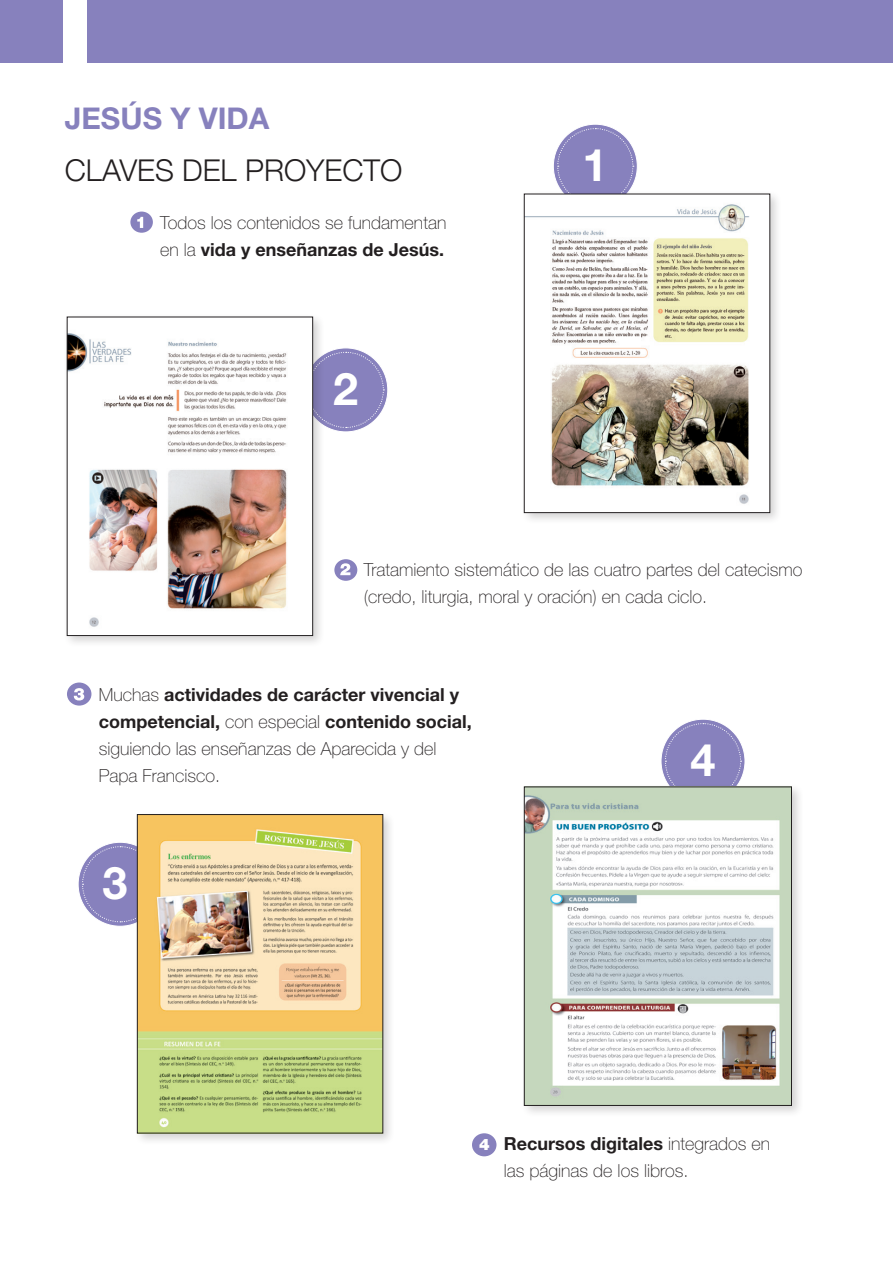
<style>
.page{position:relative;width:893px;height:1263px;background:#fff}
.page>*{position:absolute;margin:0;border:0;box-sizing:border-box;transform-origin:0 0}
.t1{font:700 45px "Helvetica Neue";color:#fff}
.t2{font:300 30px "Helvetica Neue";color:#231f20}
.t3{font:700 30px "Helvetica Neue";color:#8781bd}
.t4{font:100 18px/27px "Helvetica Neue";color:#231f20}
.t5{font:900 15.75px "Helvetica Neue LT Pro";color:#fff}
.s1{font-weight:700}
</style>
<div class="page">
<div style="left:0;top:0;width:893px;height:63px;background:#8781bd"></div>
<div style="left:64px;top:0;width:23px;height:63px;background:#fff"></div>
<div style="left:334px;top:559px;width:23px;height:22px;background:#8781bd;border-radius:50%"></div>
<svg style="left:340px;top:563px;width:10px;height:12px"></svg>
<div style="left:130px;top:212px;width:23px;height:21px;background:#8781bd;border-radius:50%"></div>
<svg style="left:137px;top:217px;width:6px;height:11px"></svg>
<svg style="left:553px;top:124px;width:84px;height:84px"></svg>
<svg style="left:557px;top:128px;width:77px;height:62px;background:#928dc3"></svg>
<svg style="left:304px;top:348px;width:84px;height:84px"></svg>
<svg style="left:325px;top:351px;width:59px;height:77px;background:#928dc3"></svg>
<div style="left:520px;top:190px;width:263px;height:335px;background:#231f20;opacity:.2"></div>
<img style="left:526px;top:196px;width:242px;height:315px">
<div style="left:524px;top:194px;width:246px;height:319px;border:1px solid #231f20"></div>
<div style="left:63px;top:313px;width:262px;height:335px;background:#231f20;opacity:.2"></div>
<img style="left:69px;top:319px;width:242px;height:315px">
<div style="left:67px;top:317px;width:246px;height:319px;border:1px solid #231f20"></div>
<svg style="left:664px;top:722px;width:78px;height:61px;background:#948fc4"></svg>
<svg style="left:78px;top:842px;width:84px;height:84px"></svg>
<svg style="left:82px;top:846px;width:52px;height:77px;background:#938ec3"></svg>
<div style="left:520px;top:783px;width:284px;height:335px;background:#231f20;opacity:.2"></div>
<img style="left:526px;top:789px;width:264px;height:315px">
<div style="left:524px;top:787px;width:268px;height:319px;border:1px solid #231f20"></div>
<div style="left:134px;top:811px;width:262px;height:335px;background:#231f20;opacity:.2"></div>
<img style="left:139px;top:816px;width:242px;height:315px">
<div style="left:137px;top:814px;width:246px;height:319px;border:1px solid #231f20"></div>
<div style="left:472px;top:1133px;width:24px;height:23px;background:#8781bd;border-radius:50%"></div>
<div style="left:67px;top:682px;width:24px;height:24px;background:#8781bd;border-radius:50%"></div>
<svg style="left:74px;top:688px;width:10px;height:12px"></svg>
<h2 class="t3" style="left:65px;top:99px;width:206px">JESÚS Y VIDA</h2>
<h2 class="t2" style="left:65px;top:152px;width:201px">CLAVES DEL PRO</h2>
<h2 class="t2" style="left:306px;top:152px;width:78px">YECTO</h2>
<p class="t4" style="left:160px;top:209px;width:288px">Todos los contenidos se fundamentan en la <span class="s1">vida y enseñanzas de Jesús.</span></p>
<h1 class="t1" style="left:333px;top:361px;width:27px">2</h1>
<h1 class="t1" style="left:582px;top:137px;width:27px">1</h1>
<p class="t4" style="left:364px;top:556px;width:440px">Tratamiento sistemático de las cuatro partes del catecismo (credo, liturgia, moral y oración) en cada ciclo.</p>
<p class="t4" style="left:99px;top:681px;width:374px">Muchas <span class="s1">actividades de carácter vivencial y competencial,</span> con especial <span class="s1">contenido social, </span>siguiendo las enseñanzas de Aparecida y del Papa Francisco.</p>
<h1 class="t1" style="left:103px;top:855px;width:27px">3</h1>
<h1 class="t1" style="left:690px;top:732px;width:27px">4</h1>
<p class="t5" style="left:479px;top:1135px;width:12px">4</p>
<p class="t4" style="left:504px;top:1130px;width:268px"><span class="s1">Recursos digitales</span> integrados en las páginas de los libros.</p>
</div>
